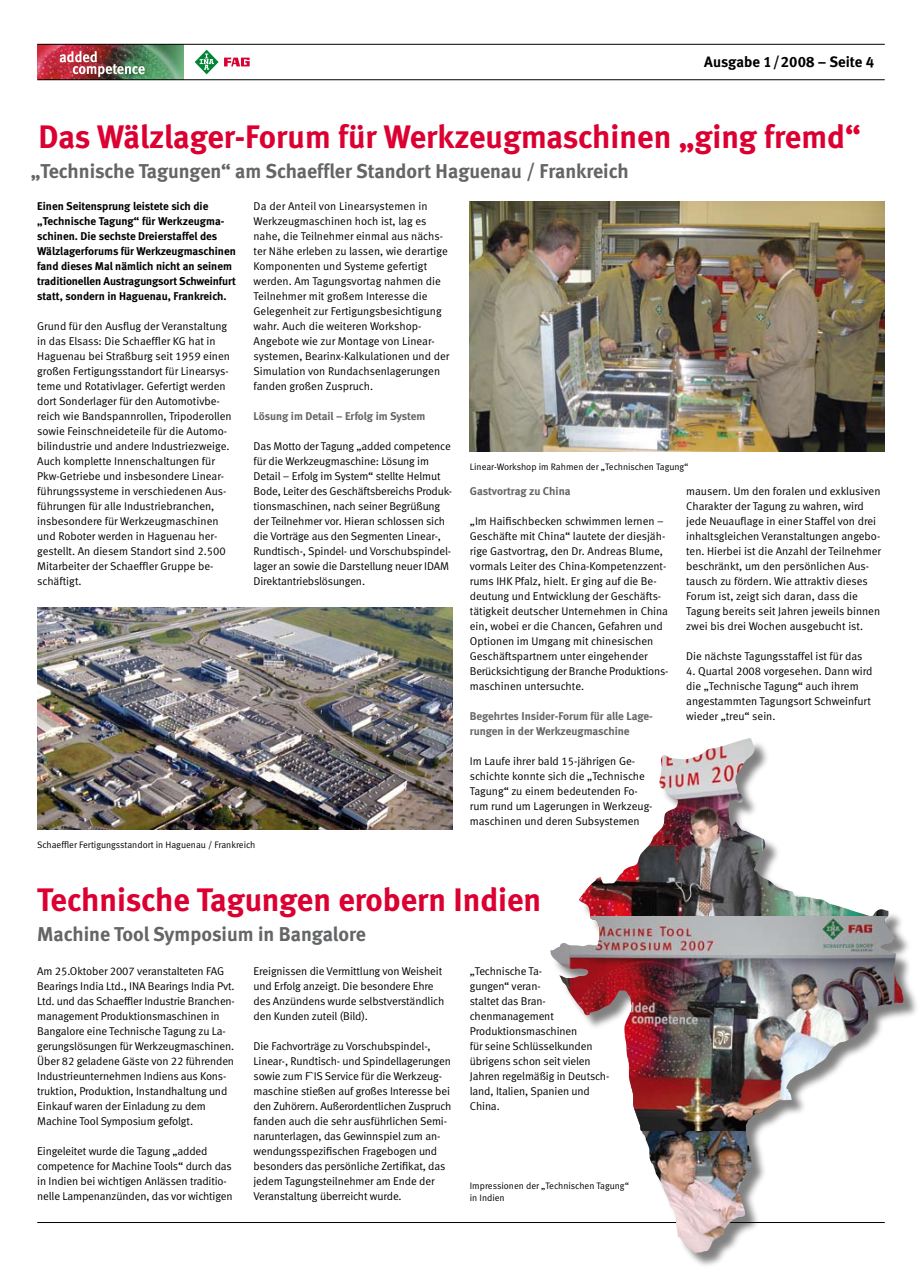
<style>
.page{position:relative;width:922px;height:1276px;background:#fff}
.page>*{position:absolute;margin:0;border:0;box-sizing:border-box;transform-origin:0 0}
.t1{font:32.5px "Meta Bold LF";color:#db0031}
.t2{font:20px "Meta Bold LF";color:#646567}
.t3{font:15px "Meta Bold LF";color:#000}
.t4{font:11.25px/15px "Meta Normal LF";letter-spacing:-.01em;color:#000}
.t5{font:11.25px/15px "Meta Bold LF";color:#000}
.t6{font:11.25px/15px "Meta Bold LF";color:#646567}
.t7{font:9.38px/12.5px "Meta Normal LF";color:#000}
</style>
<div class="page">
<svg style="left:224px;top:58px;width:25px;height:8px"></svg>
<svg style="left:195px;top:50px;width:23px;height:24px"></svg>
<img style="left:37px;top:45px;width:146px;height:34px">
<img style="left:60px;top:51px;width:85px;height:26px">
<hr style="left:37px;top:44px;width:847px;height:1px;background:#000">
<hr style="left:37px;top:79px;width:847px;height:1px;background:#000">
<hr style="left:37px;top:1222px;width:847px;height:1px;background:#000">
<img style="left:37px;top:608px;width:415px;height:222px">
<img style="left:469px;top:201px;width:415px;height:250px">
<div style="left:551px;top:739px;width:368px;height:530px;background:#000;opacity:.5"></div>
<img style="left:631px;top:1131px;width:123px;height:104px">
<img style="left:551px;top:738px;width:203px;height:178px">
<img style="left:550px;top:916px;width:204px;height:215px">
<h3 class="t3" style="left:704px;top:53px;width:159px">Ausgabe 1/2008 – Seite</h3>
<h1 class="t1" style="left:39px;top:118px;width:823px">Das Wälzlager-Forum für Werkzeugmaschinen „ging fremd“</h1>
<h2 class="t2" style="left:31px;top:160px;width:599px">„Technische Tagungen“ am Schaeffler Standort Haguenau / Frankreich</h2>
<p class="t5" style="left:37px;top:198px;width:200px">Einen Seitensprung leistete sich die „Technische Tagung“ für Werkzeugma&shy;schinen. Die sechste Dreierstaffel des Wälzlagerforums für Werkzeugmaschinen fand dieses Mal nämlich nicht an seinem traditionellen Austragungsort Schweinfurt statt, sondern in Haguenau, Frankreich.</p>
<p class="t4" style="left:37px;top:318px;width:196px">Grund für den Ausflug der Veranstaltung in das Elsass: Die Schaeffler KG hat in Haguenau bei Straßburg seit 1959 einen großen Fertigungsstandort für Linearsys&shy;teme und Rotativlager. Gefertigt werden dort Sonderlager für den Automotivbe&shy;reich wie Bandspannrollen, Tripoderollen sowie Feinschneideteile für die Automo&shy;bilindustrie und andere Industriezweige.<br>Auch komplette Innenschaltungen für Pkw-Getriebe und insbesondere Linear&shy;führungssysteme in verschiedenen Aus&shy;führungen für alle Industriebranchen, insbesondere für Werkzeugmaschinen und Roboter werden in Haguenau her&shy;gestellt. An diesem Standort sind 2.500<br>Mitarbeiter der Schaeffler Gruppe be&shy;schäftigt.</p>
<p class="t4" style="left:253px;top:198px;width:197px">Da der Anteil von Linearsystemen in Werkzeugmaschinen hoch ist, lag es nahe, die Teilnehmer einmal aus nächs&shy;ter Nähe erleben zu lassen, wie derartige Komponenten und Systeme gefertigt werden. Am Tagungsvortag nahmen die Teilnehmer mit großem Interesse die Gelegenheit zur Fertigungsbesichtigung wahr. Auch die weiteren Workshop-Angebote wie zur Montage von Linear&shy;systemen, Bearinx-Kalkulationen und der Simulation von Rundachsenlagerungen fanden großen Zuspruch.</p>
<p class="t6" style="left:253px;top:408px;width:173px">Lösung im Detail – Erfolg im System</p>
<p class="t4" style="left:253px;top:438px;width:200px">Das Motto der Tagung „added competence für die Werkzeugmaschine: Lösung im Detail – Erfolg im System“ stellte Helmut Bode, Leiter des Geschäftsbereichs Produk&shy;tionsmaschinen, nach seiner Begrüßung der Teilnehmer vor. Hieran schlossen sich die Vorträge aus den Segmenten Linear-, Rundtisch-, Spindel- und Vorschubspindel&shy;lager an sowie die Darstellung neuer IDAM Direktantriebslösungen.</p>
<p class="t7" style="left:469px;top:460px;width:220px">Linear-Workshop im Rahmen der „Technischen Tagung“</p>
<p class="t6" style="left:469px;top:483px;width:102px">Gastvortrag zu China</p>
<p class="t4" style="left:469px;top:513px;width:200px">„Im Haifischbecken schwimmen lernen – Geschäfte mit China“ lautete der diesjäh&shy;rige Gastvortrag, den Dr. Andreas Blume, vormals Leiter des China-Kompetenzzent&shy;rums IHK Pfalz, hielt. Er ging auf die Be&shy;deutung und Entwicklung der Geschäfts&shy;tätigkeit deutscher Unternehmen in China ein, wobei er die Chancen, Gefahren und Optionen im Umgang mit chinesischen Geschäftspartnern unter eingehender Berücksichtigung der Branche Produktions&shy;maschinen untersuchte.</p>
<p class="t6" style="left:469px;top:708px;width:184px">Begehrtes Insider-Forum für alle Lage&shy;rungen in der Werkzeugmaschine</p>
<p class="t4" style="left:469px;top:753px;width:184px">Im Laufe ihrer bald 15-jährigen Ge&shy;schichte konnte sich die „Technische Tagung“ zu einem bedeutenden Fo&shy;rum rund um Lagerungen in Werkzeug&shy;maschinen und deren Subsystemen</p>
<p class="t4" style="left:686px;top:483px;width:196px">mausern. Um den foralen und exklusiven Charakter der Tagung zu wahren, wird jede Neuauflage in einer Staffel von drei inhaltsgleichen Veranstaltungen angebo&shy;ten. Hierbei ist die Anzahl der Teilnehmer beschränkt, um den persönlichen Aus&shy;tausch zu fördern. Wie attraktiv dieses Forum ist, zeigt sich daran, dass die Tagung bereits seit Jahren jeweils binnen zwei bis drei Wochen ausgebucht ist.</p>
<p class="t4" style="left:686px;top:648px;width:178px">Die nächste Tagungsstaffel ist für das</p>
<p class="t4" style="left:686px;top:663px;width:188px">4. Quartal 2008 vorgesehen. Dann wird die „Technische Tagung“ auch ihrem angestammten Tagungsort Schweinfurt wieder „treu“ sein.</p>
<p class="t7" style="left:37px;top:838px;width:220px">Schaeffler Fertigungsstandort in Haguenau / Frankreich</p>
<h1 class="t1" style="left:37px;top:880px;width:505px">Technische Tagungen erobern Indien</h1>
<h2 class="t2" style="left:37px;top:921px;width:330px">Machine Tool Symposium in Bangalore</h2>
<p class="t4" style="left:37px;top:963px;width:199px">Am 25.Oktober 2007 veranstalteten FAG Bearings India Ltd., INA Bearings India Pvt.<br>Ltd. und das Schaeffler Industrie Branchen&shy;management Produktionsmaschinen in Bangalore eine Technische Tagung zu La&shy;gerungslösungen für Werkzeugmaschinen.<br>Über 82 geladene Gäste von 22 führenden Industrieunternehmen Indiens aus Kons&shy;truktion, Produktion, Instandhaltung und Einkauf waren der Einladung zu dem Machine Tool Symposium gefolgt.</p>
<p class="t4" style="left:37px;top:1143px;width:197px">Eingeleitet wurde die Tagung „added competence for Machine Tools“ durch das in Indien bei wichtigen Anlässen traditio&shy;nelle Lampenanzünden, das vor wichtigen</p>
<p class="t4" style="left:253px;top:963px;width:192px">Ereignissen die Vermittlung von Weisheit und Erfolg anzeigt. Die besondere Ehre des Anzündens wurde selbstverständlich den Kunden zuteil (Bild).</p>
<p class="t4" style="left:253px;top:1038px;width:199px">Die Fachvorträge zu Vorschubspindel-, Linear-, Rundtisch- und Spindellagerungen sowie zum F`IS Service für die Werkzeug&shy;maschine stießen auf großes Interesse bei den Zuhörern. Außerordentlichen Zuspruch fanden auch die sehr ausführlichen Semi&shy;narunterlagen, das Gewinnspiel zum an&shy;wendungsspezifischen Fragebogen und besonders das persönliche Zertifikat, das jedem Ta-gungs-teilnehmer am Ende der Veranstaltung überreicht wurde.</p>
<p class="t4" style="left:469px;top:963px;width:141px">„Technische Ta-<br>gungen“ veran-<br>staltet das Bran&shy;chenmanagement<br>Produktionsmaschinen<br>für seine Schlüsselkunden übrigens schon seit vielen<br>Jahren regelmäßig in Deutsch&shy;land, Italien, Spanien und<br>China.</p>
<p class="t7" style="left:469px;top:1179px;width:160px">Impressionen der „Technischen Tagung“ in Indien</p>
</div>
